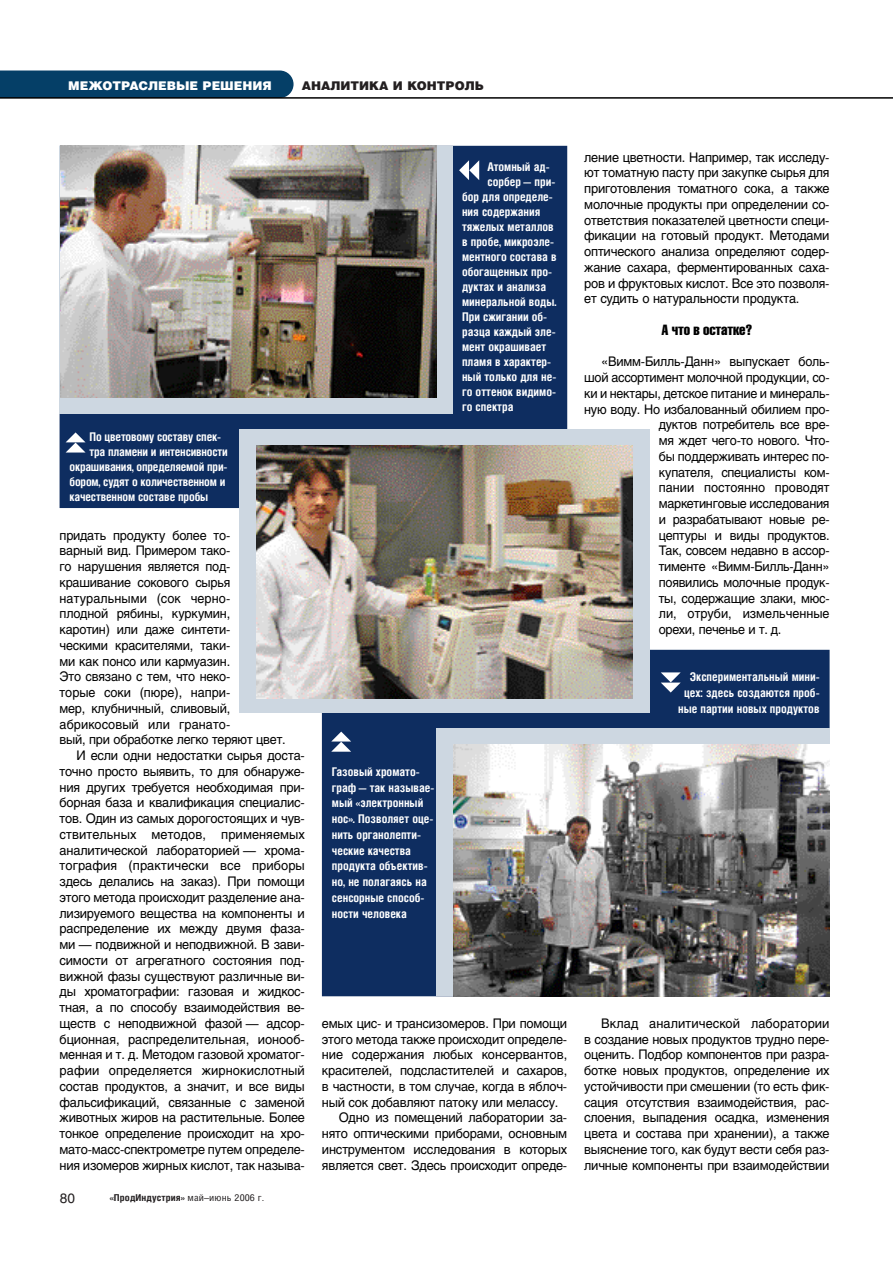
<style>
.page{position:relative;width:893px;height:1263px;background:#fff}
.page>*{position:absolute;margin:0;border:0;box-sizing:border-box;transform-origin:0 0}
.t1{font:14.55px "Helios Compressed";letter-spacing:-.015em;color:#000}
.t2{font:13.5px "Helios";color:#231f20}
.t3{font:13.2px/15.8px "Helios";letter-spacing:-.015em;color:#000;text-align:justify}
.t4{font:13.2px "Helios";letter-spacing:-.015em;color:#000;scale:.96 1}
.t5{font:13.2px "Helios";letter-spacing:.005em;color:#000}
.t6{font:13.2px "Helios";letter-spacing:.005em;color:#000;scale:.96 1}
.t7{font:700 12px/15.8px "Helios Cond";color:#fff;text-align:right}
.t8{font:900 12px "Helios";color:#fff}
.t9{font:900 12px "Helios";color:#231f20}
.t10{font:700 9.45px "Helios Cond";letter-spacing:.01em;color:#231f20;scale:1.11 1}
.s1{font-weight:400}
</style>
<div class="page">
<div style="left:0;top:71px;width:293px;height:26px;background:#053f67"></div>
<hr style="left:0;top:97px;width:892px;height:2px;background:#000">
<div style="left:60px;top:146px;width:507px;height:362px;background:#0e2d60"></div>
<div style="left:322px;top:650px;width:507px;height:346px;background:#0e2d60"></div>
<div style="left:239px;top:429px;width:410px;height:284px;background:#cdd7e1"></div>
<div style="left:60px;top:146px;width:393px;height:268px;background:#cdd7e1"></div>
<div style="left:436px;top:729px;width:393px;height:267px;background:#cdd7e1"></div>
<img style="left:257px;top:445px;width:375px;height:254px">
<img style="left:60px;top:146px;width:376px;height:251px">
<img style="left:453px;top:744px;width:376px;height:252px">
<svg style="left:459px;top:160px;width:20px;height:20px"></svg>
<svg style="left:66px;top:432px;width:19px;height:21px"></svg>
<svg style="left:331px;top:732px;width:20px;height:20px"></svg>
<svg style="left:660px;top:672px;width:20px;height:21px"></svg>
<p class="t8" style="left:68px;top:81px;width:205px">МЕЖОТРАСЛЕВЫЕ РЕШЕНИЯ</p>
<p class="t9" style="left:302px;top:81px;width:184px">АНАЛИТИКА И КОНТРОЛЬ</p>
<p class="t7" style="left:90px;top:430px;width:133px">По цветовому составу спек-</p>
<p class="t7" style="left:90px;top:445px;width:140px">тра пламени и интенсивности</p>
<p class="t7" style="left:70px;top:460px;width:159px">окрашивания, определяемой при-</p>
<p class="t7" style="left:70px;top:475px;width:157px">бором, судят о количественном и</p>
<p class="t7" style="left:70px;top:490px;width:140px">качественном составе пробы</p>
<p class="t4" style="left:60px;top:530px;width:179px">придать продукту более то-</p>
<p class="t4" style="left:60px;top:545px;width:179px">варный вид. Примером тако-</p>
<p class="t4" style="left:60px;top:561px;width:179px">го нарушения является под-</p>
<p class="t4" style="left:60px;top:577px;width:179px">крашивание сокового сырья</p>
<p class="t6" style="left:60px;top:593px;width:179px">натуральными (сок черно-</p>
<p class="t4" style="left:60px;top:608px;width:179px">плодной рябины, куркумин,</p>
<p class="t4" style="left:60px;top:624px;width:179px">каротин) или даже синтети-</p>
<p class="t4" style="left:60px;top:640px;width:179px">ческими красителями, таки-</p>
<p class="t4" style="left:60px;top:656px;width:179px">ми как понсо или кармуазин.</p>
<p class="t4" style="left:60px;top:671px;width:179px">Это связано с тем, что неко-</p>
<p class="t4" style="left:60px;top:687px;width:179px">торые соки (пюре), напри-</p>
<p class="t4" style="left:60px;top:703px;width:179px">мер, клубничный, сливовый,</p>
<p class="t6" style="left:60px;top:719px;width:179px">абрикосовый или гранато-</p>
<p class="t4" style="left:60px;top:734px;width:237px">вый, при обработке легко теряют цвет.</p>
<p class="t3" style="left:77px;top:748px;width:230px">И если одни недостатки сырья доста-</p>
<p class="t3" style="left:60px;top:764px;width:247px">точно просто выявить, то для обнаруже-</p>
<p class="t3" style="left:60px;top:780px;width:247px">ния других требуется необходимая при-</p>
<p class="t3" style="left:60px;top:796px;width:247px">борная база и квалификация специалис-</p>
<p class="t3" style="left:60px;top:811px;width:247px">тов. Один из самых дорогостоящих и чув-</p>
<p class="t5" style="left:60px;top:829px;width:247px">ствительных методов, применяемых</p>
<p class="t3" style="left:60px;top:843px;width:247px">аналитической лабораторией — хрома-</p>
<p class="t5" style="left:60px;top:860px;width:247px">тография (практически все приборы</p>
<p class="t3" style="left:60px;top:874px;width:247px">здесь делались на заказ). При помощи</p>
<p class="t3" style="left:60px;top:890px;width:247px">этого метода происходит разделение ана-</p>
<p class="t3" style="left:60px;top:906px;width:247px">лизируемого вещества на компоненты и</p>
<p class="t3" style="left:60px;top:922px;width:247px">распределение их между двумя фаза-</p>
<p class="t3" style="left:60px;top:937px;width:247px">ми — подвижной и неподвижной. В зави-</p>
<p class="t3" style="left:60px;top:953px;width:247px">симости от агрегатного состояния под-</p>
<p class="t3" style="left:60px;top:969px;width:247px">вижной фазы существуют различные ви-</p>
<p class="t3" style="left:60px;top:985px;width:247px">ды хроматографии: газовая и жидкос-</p>
<p class="t3" style="left:60px;top:1000px;width:247px">тная, а по способу взаимодействия ве-</p>
<p class="t3" style="left:60px;top:1016px;width:247px">ществ с неподвижной фазой — адсор-</p>
<p class="t3" style="left:60px;top:1032px;width:247px">бционная, распределительная, ионооб-</p>
<p class="t3" style="left:60px;top:1048px;width:247px">менная и т. д. Методом газовой хроматог-</p>
<p class="t5" style="left:60px;top:1065px;width:247px">рафии определяется жирнокислотный</p>
<p class="t3" style="left:60px;top:1079px;width:247px">состав продуктов, а значит, и все виды</p>
<p class="t3" style="left:60px;top:1095px;width:247px">фальсификаций, связанные с заменой</p>
<p class="t3" style="left:60px;top:1111px;width:247px">животных жиров на растительные. Более</p>
<p class="t3" style="left:60px;top:1126px;width:247px">тонкое определение происходит на хро-</p>
<p class="t3" style="left:60px;top:1142px;width:247px">мато-масс-спектрометре путем определе-</p>
<p class="t3" style="left:60px;top:1158px;width:247px">ния изомеров жирных кислот, так называ-</p>
<p class="t2" style="left:60px;top:1193px;width:17px">80</p>
<p class="t10" style="left:110px;top:1194px;width:141px">«ПродИндустрия» <span class="s1">май–июнь 2006 г.</span></p>
<p class="t7" style="left:332px;top:764px;width:104px;text-align:left">Газовый хромато&shy;граф — так называе&shy;мый «электронный нос». Позволяет оце&shy;нить органолепти&shy;ческие качества продукта объектив&shy;но, не полагаясь на сенсорные способ&shy;ности человека</p>
<p class="t7" style="left:487px;top:160px;width:63px">Атомный ад-</p>
<p class="t7" style="left:487px;top:175px;width:69px">сорбер — при-</p>
<p class="t7" style="left:462px;top:190px;width:92px">бор для определе-</p>
<p class="t7" style="left:462px;top:205px;width:80px">ния содержания</p>
<p class="t7" style="left:462px;top:220px;width:93px">тяжелых металлов</p>
<p class="t7" style="left:462px;top:235px;width:93px">в пробе, микроэле-</p>
<p class="t7" style="left:462px;top:250px;width:96px">ментного состава в</p>
<p class="t7" style="left:462px;top:265px;width:91px">обогащенных про-</p>
<p class="t7" style="left:462px;top:280px;width:86px">дуктах и анализа</p>
<p class="t7" style="left:462px;top:295px;width:96px">минеральной воды.</p>
<p class="t7" style="left:462px;top:310px;width:87px">При сжигании об-</p>
<p class="t7" style="left:462px;top:325px;width:95px">разца каждый эле-</p>
<p class="t7" style="left:462px;top:340px;width:86px">мент окрашивает</p>
<p class="t7" style="left:462px;top:355px;width:90px">пламя в характер-</p>
<p class="t7" style="left:462px;top:370px;width:96px">ный только для не-</p>
<p class="t7" style="left:462px;top:385px;width:95px">го оттенок видимо-</p>
<p class="t7" style="left:462px;top:400px;width:53px">го спектра</p>
<p class="t3" style="left:584px;top:150px;width:247px">ление цветности. Например, так исследу&shy;ют томатную пасту при закупке сырья для приготовления томатного сока, а также молочные продукты при определении со&shy;ответствия показателей цветности специ&shy;фикации на готовый продукт. Методами оптического анализа определяют содер&shy;жание сахара, ферментированных саха&shy;ров и фруктовых кислот. Все это позволя&shy;ет судить о натуральности продукта.</p>
<p class="t1" style="left:661px;top:324px;width:92px">А что в остатке?</p>
<p class="t4" style="left:601px;top:356px;width:239px">«Вимм-Билль-Данн» выпускает боль-</p>
<p class="t4" style="left:584px;top:372px;width:257px">шой ассортимент молочной продукции, со-</p>
<p class="t4" style="left:584px;top:388px;width:257px">ки и нектары, детское питание и минераль-</p>
<p class="t4" style="left:584px;top:404px;width:257px">ную воду. Но избалованный обилием про-</p>
<p class="t4" style="left:658px;top:419px;width:179px">дуктов потребитель все вре-</p>
<p class="t4" style="left:658px;top:435px;width:179px">мя ждет чего-то нового. Что-</p>
<p class="t4" style="left:658px;top:451px;width:179px">бы поддерживать интерес по-</p>
<p class="t4" style="left:658px;top:467px;width:179px">купателя, специалисты ком-</p>
<p class="t4" style="left:658px;top:482px;width:179px">пании постоянно проводят</p>
<p class="t4" style="left:658px;top:498px;width:179px">маркетинговые исследования</p>
<p class="t4" style="left:658px;top:514px;width:179px">и разрабатывают новые ре-</p>
<p class="t4" style="left:658px;top:530px;width:179px">цептуры и виды продуктов.</p>
<p class="t4" style="left:658px;top:545px;width:179px">Так, совсем недавно в ассор-</p>
<p class="t4" style="left:658px;top:561px;width:179px">тименте «Вимм-Билль-Данн»</p>
<p class="t4" style="left:658px;top:577px;width:179px">появились молочные продук-</p>
<p class="t4" style="left:658px;top:593px;width:179px">ты, содержащие злаки, мюс-</p>
<p class="t4" style="left:658px;top:608px;width:179px">ли, отруби, измельченные</p>
<p class="t4" style="left:658px;top:624px;width:129px">орехи, печенье и т. д.</p>
<p class="t7" style="left:678px;top:670px;width:143px">Экспериментальный мини&shy;цех: здесь создаются проб&shy;ные партии новых продуктов</p>
<p class="t3" style="left:322px;top:1016px;width:247px">емых цис- и трансизомеров. При помощи</p>
<p class="t3" style="left:322px;top:1032px;width:247px">этого метода также происходит определе-</p>
<p class="t3" style="left:322px;top:1048px;width:247px">ние содержания любых консервантов,</p>
<p class="t3" style="left:322px;top:1063px;width:247px">красителей, подсластителей и сахаров,</p>
<p class="t3" style="left:322px;top:1079px;width:247px">в частности, в том случае, когда в яблоч-</p>
<p class="t3" style="left:322px;top:1095px;width:238px">ный сок добавляют патоку или мелассу.</p>
<p class="t3" style="left:339px;top:1111px;width:230px">Одно из помещений лаборатории за-</p>
<p class="t3" style="left:322px;top:1126px;width:247px">нято оптическими приборами, основным</p>
<p class="t3" style="left:322px;top:1142px;width:247px">инструментом исследования в которых</p>
<p class="t3" style="left:322px;top:1158px;width:247px">является свет. Здесь происходит опреде-</p>
<p class="t3" style="left:584px;top:1016px;width:247px;text-indent:17px">Вклад аналитической лаборатории в создание новых продуктов трудно пере&shy;оценить. Подбор компонентов при разра&shy;ботке новых продуктов, определение их устойчивости при смешении (то есть фик&shy;сация отсутствия взаимодействия, рас&shy;слоения, выпадения осадка, изменения цвета и состава при хранении), а также выяснение того, как будут вести себя раз&shy;личные компоненты при взаимодействии</p>
</div>
